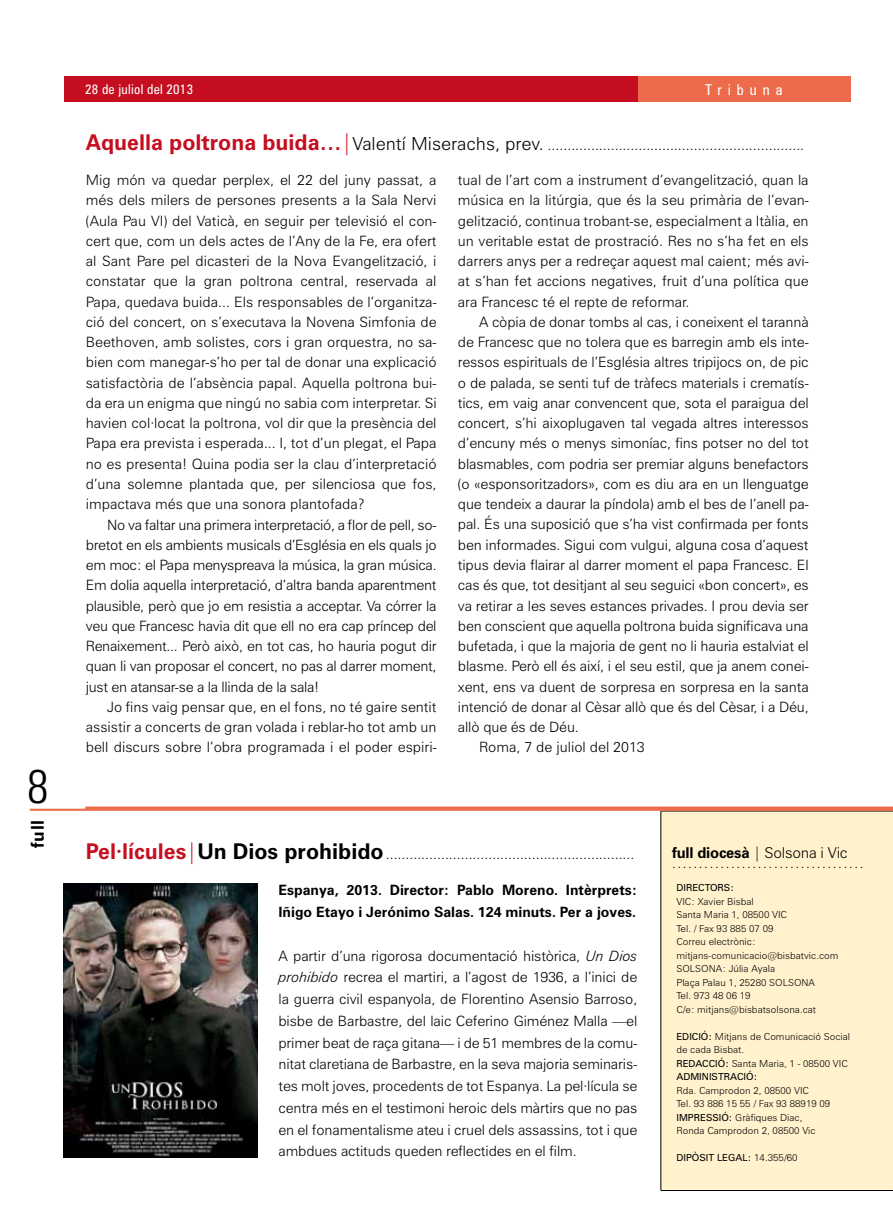
<style>
.page{position:relative;width:893px;height:1212px;background:#fff}
.page>*{position:absolute;margin:0;border:0;box-sizing:border-box;transform-origin:0 0}
.t1{font:300 condensed 48px "Zurich BT";color:#000}
.t2{font:700 17.7px "Zurich BT";color:#000}
.t3{font:300 15px "Zurich BT";letter-spacing:-.015em;color:#000}
.t4{font:condensed 15px "Zurich BT";letter-spacing:.4em;color:#fff}
.t5{font:300 14.25px/20.2px "Zurich BT";letter-spacing:-.01em;color:#000;text-align:justify}
.t6{font:700 14.25px/21.8px "Zurich BT";color:#000}
.t7{font:300 13.5px "Zurich BT";color:#000}
.t8{font:condensed 13.5px "Zurich BT";letter-spacing:.02em;color:#fff}
.t9{font:300 9.75px/13.5px "Zurich BT";color:#000}
.t10{font:9.75px "Zurich BT";color:#000}
.s1{font-weight:700;font-size:21.75px;color:#c50e1f}
.s2{font-size:21.75px;color:#c50e1f}
.s3{font-size:18px}
.s4{font-weight:700;font-size:21.75px}
.s5{font-style:italic}
.s6{font-weight:700}
.s7{font-weight:400}
.s8{font-weight:300}
</style>
<div class="page">
<div style="left:661px;top:811px;width:232px;height:379px;background:#fff2cd"></div>
<hr style="left:661px;top:811px;width:232px;height:1px;background:#000">
<hr style="left:661px;top:811px;width:1px;height:379px;background:#000">
<hr style="left:661px;top:1190px;width:232px;height:1px;background:#000">
<div style="left:64px;top:77px;width:786px;height:25px;background:#c50e1f"></div>
<div style="left:638px;top:77px;width:212px;height:25px;background:#eb6b4a"></div>
<svg style="left:30px;top:806px;width:863px;height:5px;background:#ed8368"></svg>
<img style="left:64px;top:884px;width:193px;height:273px">
<h1 class="t1" style="left:27px;top:756px;width:24px">8</h1>
<p class="t2" style="left:27px;top:848px;width:30px;rotate:-90deg">full</p>
<p class="t8" style="left:85px;top:81px;width:110px">28 de juliol del 2013</p>
<p class="t4" style="left:705px;top:81px;width:79px">Tribuna</p>
<p class="t5" style="left:86px;top:135px;width:720px"><span class="s1">Aquella poltrona buida…</span><span class="s2">|</span><span class="s3">Valentí Miserachs, prev.</span> .................................................................</p>
<p class="t5" style="left:86px;top:170px;width:352px">Mig món va quedar perplex, el 22 del juny passat, a més dels milers de persones presents a la Sala Nervi (Aula Pau VI) del Vaticà, en seguir per televisió el con&shy;cert que, com un dels actes de l’Any de la Fe, era ofert al Sant Pare pel dicasteri de la Nova Evangelització, i constatar que la gran poltrona central, reservada al Papa, quedava buida... Els responsables de l’organitza&shy;ció del concert, on s’executava la Novena Simfonia de Beethoven, amb solistes, cors i gran orquestra, no sa&shy;bien com manegar-s’ho per tal de donar una explicació satisfactòria de l’absència papal. Aquella poltrona bui&shy;da era un enigma que ningú no sabia com interpretar. Si havien col·locat la poltrona, vol dir que la presència del Papa era prevista i esperada... I, tot d’un plegat, el Papa no es presenta! Quina podia ser la clau d’interpretació d’una solemne plantada que, per silenciosa que fos, impactava més que una sonora plantofada?</p>
<p class="t5" style="left:86px;top:514px;width:352px;text-indent:21px">No va faltar una primera interpretació, a flor de pell, so&shy;bretot en els ambients musicals d’Església en els quals jo em moc: el Papa menyspreava la música, la gran música.<br>Em dolia aquella interpretació, d’altra banda aparentment plausible, però que jo em resistia a acceptar. Va córrer la veu que Francesc havia dit que ell no era cap príncep del Renaixement... Però això, en tot cas, ho hauria pogut dir quan li van proposar el concert, no pas al darrer moment, just en atansar-se a la llinda de la sala!</p>
<p class="t5" style="left:86px;top:696px;width:352px;text-indent:21px">Jo fins vaig pensar que, en el fons, no té gaire sentit assistir a concerts de gran volada i reblar-ho tot amb un bell discurs sobre l’obra programada i el poder espiri-</p>
<p class="t5" style="left:458px;top:170px;width:352px">tual de l’art com a instrument d’evangelització, quan la música en la litúrgia, que és la seu primària de l’evan&shy;gelització, continua trobant-se, especialment a Itàlia, en un veritable estat de prostració. Res no s’ha fet en els darrers anys per a redreçar aquest mal caient; més avi&shy;at s’han fet accions negatives, fruit d’una política que ara Francesc té el repte de reformar.</p>
<p class="t5" style="left:479px;top:312px;width:331px">A còpia de donar tombs al cas, i coneixent el tarannà</p>
<p class="t5" style="left:458px;top:332px;width:352px">de Francesc que no tolera que es barregin amb els inte-</p>
<p class="t5" style="left:458px;top:352px;width:352px">ressos espirituals de l’Església altres tripijocs on, de pic</p>
<p class="t5" style="left:458px;top:372px;width:352px">o de palada, se senti tuf de tràfecs materials i crematís-</p>
<p class="t5" style="left:458px;top:393px;width:352px">tics, em vaig anar convencent que, sota el paraigua del</p>
<p class="t5" style="left:458px;top:413px;width:352px">concert, s’hi aixoplugaven tal vegada altres interessos</p>
<p class="t5" style="left:458px;top:433px;width:352px">d’encuny més o menys simoníac, fins potser no del tot</p>
<p class="t5" style="left:458px;top:453px;width:352px">blasmables, com podria ser premiar alguns benefactors</p>
<p class="t5" style="left:458px;top:474px;width:352px">(o «esponsoritzadors», com es diu ara en un llenguatge</p>
<p class="t5" style="left:458px;top:494px;width:352px">que tendeix a daurar la píndola) amb el bes de l’anell pa-</p>
<p class="t5" style="left:458px;top:514px;width:352px">pal. És una suposició que s’ha vist confirmada per fonts</p>
<p class="t5" style="left:458px;top:534px;width:352px">ben informades. Sigui com vulgui, alguna cosa d’aquest</p>
<p class="t5" style="left:458px;top:555px;width:352px">tipus devia flairar al darrer moment el papa Francesc. El</p>
<p class="t5" style="left:458px;top:575px;width:352px">cas és que, tot desitjant al seu seguici «bon concert», es</p>
<p class="t5" style="left:458px;top:595px;width:352px">va retirar a les seves estances privades. I prou devia ser</p>
<p class="t5" style="left:458px;top:615px;width:352px">ben conscient que aquella poltrona buida significava una</p>
<p class="t5" style="left:458px;top:636px;width:352px">bufetada, i que la majoria de gent no li hauria estalviat el</p>
<p class="t5" style="left:458px;top:656px;width:352px">blasme. Però ell és així, i el seu estil, que ja anem conei-</p>
<p class="t5" style="left:458px;top:676px;width:352px">xent, ens va duent de sorpresa en sorpresa en la santa</p>
<p class="t5" style="left:458px;top:696px;width:352px">intenció de donar al Cèsar allò que és del Cèsar, i a Déu,</p>
<p class="t5" style="left:458px;top:717px;width:122px">allò que és de Déu.</p>
<p class="t5" style="left:479px;top:737px;width:167px">Roma, 7 de juliol del 2013</p>
<p class="t5" style="left:86px;top:844px;width:550px"><span class="s1">Pel·lícules</span><span class="s2">|</span><span class="s4">Un Dios prohibido</span>...............................................................</p>
<p class="t6" style="left:278px;top:879px;width:360px">Espanya, 2013. Director: Pablo Moreno. Intèrprets:<br>Iñigo Etayo i Jerónimo Salas. 124 minuts. Per a joves.</p>
<p class="t5" style="left:278px;top:944px;width:360px;line-height:21.8px">A partir d’una rigorosa documentació històrica, <span class="s5">Un Dios prohibido</span> recrea el martiri, a l’agost de 1936, a l’inici de la guerra civil espanyola, de Florentino Asensio Barroso, bisbe de Barbastre, del laic Ceferino Giménez Malla —el primer beat de raça gitana— i de 51 membres de la comu&shy;nitat claretiana de Barbastre, en la seva majoria seminaris&shy;tes molt joves, procedents de tot Espanya. La pel·lícula se centra més en el testimoni heroic dels màrtirs que no pas en el fonamentalisme ateu i cruel dels assassins, tot i que ambdues actituds queden reflectides en el film.</p>
<p class="t3" style="left:672px;top:843px;width:177px"><span class="s6">full diocesà</span> | Solsona i Vic</p>
<p class="t7" style="left:672px;top:855px;width:193px">....................................</p>
<p class="t10" style="left:676px;top:882px;width:59px">DIRECTORS:</p>
<p class="t9" style="left:676px;top:894px;width:164px">VIC: Xavier Bisbal<br>Santa Maria 1, 08500 VIC<br>Tel. / Fax 93 885 07 09<br>Correu electrònic: mitjans-comunicacio@bisbatvic.com<br>SOLSONA: Júlia Ayala<br>Plaça Palau 1, 25280 SOLSONA<br>Tel. 973 48 06 19<br>C/e: mitjans@bisbatsolsona.cat</p>
<p class="t9" style="left:676px;top:1029px;width:175px"><span class="s7">EDICIÓ:</span> Mitjans de Comunicació Social de cada Bisbat.<br><span class="s7">REDACCIÓ:</span> Santa Maria, 1 - 08500 VIC<br><span class="s7">ADMINISTRACIÓ:</span></p>
<p class="t9" style="left:676px;top:1083px;width:155px">Rda. Camprodon 2, 08500 VIC<br>Tel. 93 886 15 55 / Fax 93 88919 09<br><span class="s7">IMPRESSIÓ:</span> Gràfiques Diac,<br>Ronda Camprodon 2, 08500 Vic</p>
<p class="t10" style="left:676px;top:1152px;width:123px">DIPÒSIT LEGAL: <span class="s8">14.355/60</span></p>
</div>
